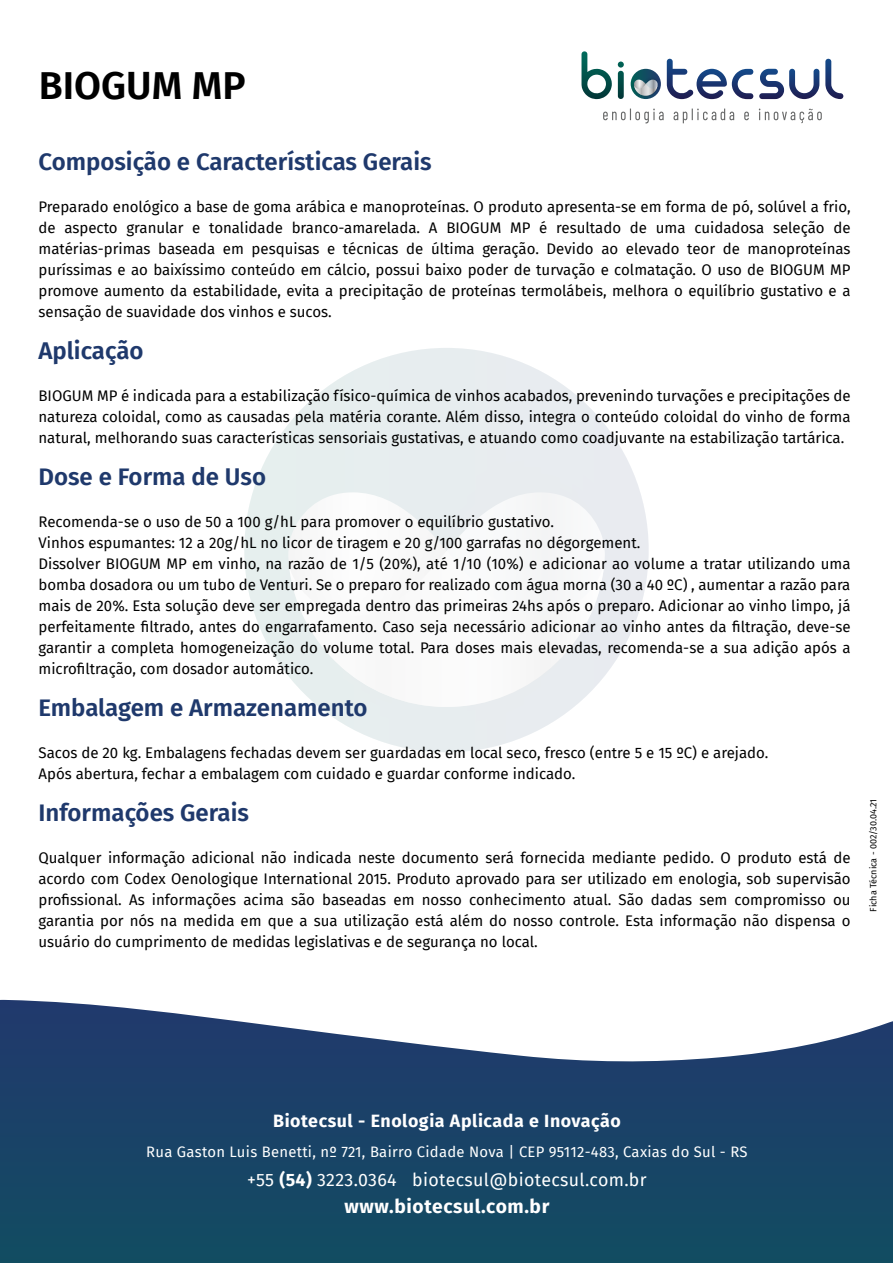
<style>
.page{position:relative;width:893px;height:1263px;background:#fff}
.page>*{position:absolute;margin:0;border:0;box-sizing:border-box;transform-origin:0 0}
.t1{font:600 39px "Fira Sans";color:#000}
.t2{font:600 24px "Fira Sans";color:#1f396c}
.t3{font:700 19.2px "Fira Sans";letter-spacing:.03em;color:#fff}
.t4{font:17.7px "Fira Sans";letter-spacing:.02em;color:#fff}
.t5{font:700 17.7px "Fira Sans";letter-spacing:.03em;color:#fff}
.t6{font:15px/21px "Fira Sans";color:#000;text-align:justify}
.t7{font:14.85px "Fira Sans";letter-spacing:.02em;color:#fff}
.t8{font:9px "Fira Sans";color:#000}
.s1{font-weight:700}
</style>
<div class="page">
<svg style="left:0;top:1000px;width:893px;height:263px;background:#385d7b"></svg>
<svg style="left:603px;top:109px;width:61px;height:14px"></svg>
<svg style="left:673px;top:109px;width:61px;height:14px"></svg>
<svg style="left:744px;top:112px;width:5px;height:8px"></svg>
<svg style="left:759px;top:109px;width:63px;height:14px"></svg>
<svg style="left:667px;top:59px;width:86px;height:40px"></svg>
<svg style="left:825px;top:59px;width:18px;height:40px"></svg>
<svg style="left:759px;top:69px;width:60px;height:30px"></svg>
<svg style="left:581px;top:51px;width:43px;height:48px"></svg>
<svg style="left:631px;top:69px;width:30px;height:30px"></svg>
<img style="left:630px;top:75px;width:30px;height:24px">
<svg style="left:634px;top:80px;width:24px;height:16px"></svg>
<div style="left:244px;top:348px;width:405px;height:404px;background:#e7edef;border-radius:202px"></div>
<svg style="left:289px;top:492px;width:316px;height:215px"></svg>
<h1 class="t1" style="left:39px;top:53px;width:208px">BIOGUM MP</h1>
<h2 class="t2" style="left:38px;top:142px;width:395px">Composição e Características Gerais</h2>
<p class="t6" style="left:38px;top:196px;width:814px">Preparado enológico a base de goma arábica e manoproteínas. O produto apresenta-se em forma de pó, solúvel a frio, de aspecto granular e tonalidade branco-amarelada. A BIOGUM MP é resultado de uma cuidadosa seleção de matérias-primas baseada em pesquisas e técnicas de última geração. Devido ao elevado teor de manoproteínas puríssimas e ao baixíssimo conteúdo em cálcio, possui baixo poder de turvação e colmatação. O uso de BIOGUM MP promove aumento da estabilidade, evita a precipitação de proteínas termolábeis, melhora o equilíbrio gustativo e a sensação de suavidade dos vinhos e sucos.</p>
<h2 class="t2" style="left:38px;top:331px;width:106px">Aplicação</h2>
<p class="t6" style="left:38px;top:385px;width:814px">BIOGUM MP é indicada para a estabilização físico-química de vinhos acabados, prevenindo turvações e precipitações de natureza coloidal, como as causadas pela matéria corante. Além disso, integra o conteúdo coloidal do vinho de forma natural, melhorando suas características sensoriais gustativas, e atuando como coadjuvante na estabilização tartárica.</p>
<h2 class="t2" style="left:38px;top:457px;width:229px">Dose e Forma de Uso</h2>
<p class="t6" style="left:38px;top:511px;width:814px;text-align:left">Recomenda-se o uso de 50 a 100 g/hL para promover o equilíbrio gustativo.<br>Vinhos espumantes: 12 a 20g/hL no licor de tiragem e 20 g/100 garrafas no dégorgement.<br>Dissolver BIOGUM MP em vinho, na razão de 1/5 (20%), até 1/10 (10%) e adicionar ao volume a tratar utilizando uma bomba dosadora ou um tubo de Venturi. Se o preparo for realizado com água morna (30 a 40 ºC) , aumentar a razão para mais de 20%. Esta solução deve ser empregada dentro das primeiras 24hs após o preparo. Adicionar ao vinho limpo, já perfeitamente filtrado, antes do engarrafamento. Caso seja necessário adicionar ao vinho antes da filtração, deve-se garantir a completa homogeneização do volume total. Para doses mais elevadas, recomenda-se a sua adição após a microfiltração, com dosador automático.</p>
<h2 class="t2" style="left:38px;top:688px;width:330px">Embalagem e Armazenamento</h2>
<p class="t6" style="left:38px;top:742px;width:731px">Sacos de 20 kg. Embalagens fechadas devem ser guardadas em local seco, fresco (entre 5 e 15 ºC) e arejado.<br>Após abertura, fechar a embalagem com cuidado e guardar conforme indicado.</p>
<h2 class="t2" style="left:38px;top:793px;width:212px">Informações Gerais</h2>
<p class="t6" style="left:38px;top:847px;width:814px">Qualquer informação adicional não indicada neste documento será fornecida mediante pedido. O produto está de acordo com Codex Oenologique International 2015. Produto aprovado para ser utilizado em enologia, sob supervisão profissional. As informações acima são baseadas em nosso conhecimento atual. São dadas sem compromisso ou garantia por nós na medida em que a sua utilização está além do nosso controle. Esta informação não dispensa o usuário do cumprimento de medidas legislativas e de segurança no local.</p>
<p class="t8" style="left:866px;top:911px;width:114px;rotate:-90deg">Ficha Técnica - 002/30.04.21</p>
<p class="t5" style="left:273px;top:1106px;width:349px">Biotecsul - Enologia Aplicada e Inovação</p>
<p class="t7" style="left:146px;top:1140px;width:603px">Rua Gaston Luis Benetti, nº 721, Bairro Cidade Nova | CEP 95112-483, Caxias do Sul - RS</p>
<p class="t4" style="left:247px;top:1166px;width:401px">+55 <span class="s1">(54)</span> 3223.0364 biotecsul@biotecsul.com.br</p>
<p class="t3" style="left:345px;top:1190px;width:206px">www.biotecsul.com.br</p>
</div>
